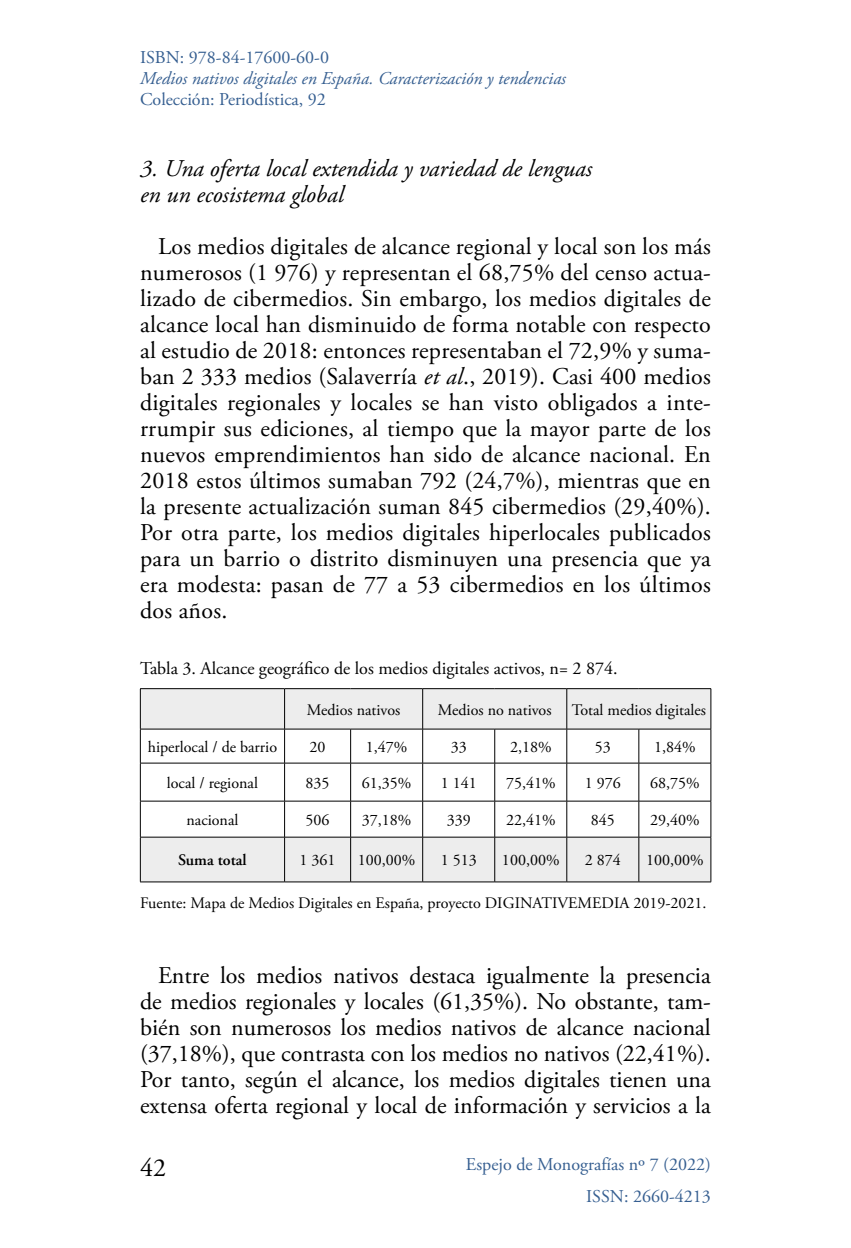
<style>
.page{position:relative;width:851px;height:1248px;background:#fff}
.page>*{position:absolute;margin:0;border:0;box-sizing:border-box;transform-origin:0 0}
.t1{font:26px "Adobe Garamond Pro";color:#000}
.body{font:24px/26px "Adobe Garamond Pro";letter-spacing:.01em;color:#000;text-align:justify}
.p_postgrafico{font:24px/26px "Adobe Garamond Pro";color:#000;text-align:justify}
.Nivel1{font:italic 24px/26px "Adobe Garamond Pro";color:#000}
.t2{font:18px/32px "Adobe Garamond Pro";color:#365f91;text-align:right}
.Pie_Ilustracion{font:18px "Adobe Garamond Pro";color:#000}
.t3{font:italic 18px "Adobe Garamond Pro";color:#365f91}
.Tabla{font:16px "Adobe Garamond Pro";color:#000}
.Pie_Ilustracion-2{font:16px "Adobe Garamond Pro";color:#000}
.Tabla-2{font:600 16px "Adobe Garamond Pro";color:#000}
.s1{font-style:italic}
</style>
<div class="page">
<div style="left:141px;top:689px;width:569px;height:192px;background:#ededed"></div>
<svg style="left:141px;top:729px;width:143px;height:107px"></svg>
<svg style="left:285px;top:729px;width:425px;height:107px"></svg>
<hr style="left:140px;top:688px;width:144px;height:1px;background:#000">
<hr style="left:140px;top:688px;width:1px;height:40px;background:#000">
<hr style="left:284px;top:688px;width:66px;height:1px;background:#000">
<hr style="left:284px;top:688px;width:1px;height:40px;background:#000">
<hr style="left:350px;top:688px;width:72px;height:1px;background:#000">
<hr style="left:422px;top:688px;width:72px;height:1px;background:#000">
<hr style="left:422px;top:688px;width:1px;height:40px;background:#000">
<hr style="left:494px;top:688px;width:72px;height:1px;background:#000">
<hr style="left:566px;top:688px;width:72px;height:1px;background:#000">
<hr style="left:566px;top:688px;width:1px;height:40px;background:#000">
<hr style="left:638px;top:688px;width:73px;height:1px;background:#000">
<hr style="left:710px;top:688px;width:1px;height:40px;background:#000">
<hr style="left:140px;top:728px;width:144px;height:1px;background:#000">
<hr style="left:140px;top:729px;width:1px;height:33px;background:#000">
<hr style="left:284px;top:728px;width:66px;height:1px;background:#000">
<hr style="left:284px;top:729px;width:1px;height:33px;background:#000">
<hr style="left:350px;top:728px;width:72px;height:1px;background:#000">
<hr style="left:350px;top:729px;width:1px;height:33px;background:#000">
<hr style="left:422px;top:728px;width:72px;height:1px;background:#000">
<hr style="left:422px;top:729px;width:1px;height:33px;background:#000">
<hr style="left:494px;top:728px;width:72px;height:1px;background:#000">
<hr style="left:494px;top:729px;width:1px;height:33px;background:#000">
<hr style="left:566px;top:728px;width:72px;height:1px;background:#000">
<hr style="left:566px;top:729px;width:1px;height:33px;background:#000">
<hr style="left:638px;top:728px;width:73px;height:1px;background:#000">
<hr style="left:638px;top:729px;width:1px;height:33px;background:#000">
<hr style="left:710px;top:729px;width:1px;height:33px;background:#000">
<hr style="left:140px;top:762px;width:144px;height:1px;background:#000">
<hr style="left:140px;top:763px;width:1px;height:37px;background:#000">
<hr style="left:284px;top:762px;width:66px;height:1px;background:#000">
<hr style="left:284px;top:763px;width:1px;height:37px;background:#000">
<hr style="left:350px;top:762px;width:72px;height:1px;background:#000">
<hr style="left:350px;top:763px;width:1px;height:37px;background:#000">
<hr style="left:422px;top:762px;width:72px;height:1px;background:#000">
<hr style="left:422px;top:763px;width:1px;height:37px;background:#000">
<hr style="left:494px;top:762px;width:72px;height:1px;background:#000">
<hr style="left:494px;top:763px;width:1px;height:37px;background:#000">
<hr style="left:566px;top:762px;width:72px;height:1px;background:#000">
<hr style="left:566px;top:763px;width:1px;height:37px;background:#000">
<hr style="left:638px;top:762px;width:73px;height:1px;background:#000">
<hr style="left:638px;top:763px;width:1px;height:37px;background:#000">
<hr style="left:710px;top:763px;width:1px;height:37px;background:#000">
<hr style="left:140px;top:800px;width:144px;height:1px;background:#000">
<hr style="left:140px;top:801px;width:1px;height:35px;background:#000">
<hr style="left:284px;top:800px;width:66px;height:1px;background:#000">
<hr style="left:284px;top:801px;width:1px;height:35px;background:#000">
<hr style="left:350px;top:800px;width:72px;height:1px;background:#000">
<hr style="left:350px;top:801px;width:1px;height:35px;background:#000">
<hr style="left:422px;top:800px;width:72px;height:1px;background:#000">
<hr style="left:422px;top:801px;width:1px;height:35px;background:#000">
<hr style="left:494px;top:800px;width:72px;height:1px;background:#000">
<hr style="left:494px;top:801px;width:1px;height:35px;background:#000">
<hr style="left:566px;top:800px;width:72px;height:1px;background:#000">
<hr style="left:566px;top:801px;width:1px;height:35px;background:#000">
<hr style="left:638px;top:800px;width:73px;height:1px;background:#000">
<hr style="left:638px;top:801px;width:1px;height:35px;background:#000">
<hr style="left:710px;top:801px;width:1px;height:35px;background:#000">
<hr style="left:140px;top:836px;width:144px;height:1px;background:#000">
<hr style="left:140px;top:837px;width:1px;height:44px;background:#000">
<hr style="left:284px;top:836px;width:66px;height:1px;background:#000">
<hr style="left:284px;top:837px;width:1px;height:44px;background:#000">
<hr style="left:350px;top:836px;width:72px;height:1px;background:#000">
<hr style="left:350px;top:837px;width:1px;height:44px;background:#000">
<hr style="left:422px;top:836px;width:72px;height:1px;background:#000">
<hr style="left:422px;top:837px;width:1px;height:44px;background:#000">
<hr style="left:494px;top:836px;width:72px;height:1px;background:#000">
<hr style="left:494px;top:837px;width:1px;height:44px;background:#000">
<hr style="left:566px;top:836px;width:72px;height:1px;background:#000">
<hr style="left:566px;top:837px;width:1px;height:44px;background:#000">
<hr style="left:638px;top:836px;width:73px;height:1px;background:#000">
<hr style="left:638px;top:837px;width:1px;height:44px;background:#000">
<hr style="left:710px;top:837px;width:1px;height:44px;background:#000">
<hr style="left:140px;top:881px;width:144px;height:1px;background:#000">
<hr style="left:284px;top:881px;width:66px;height:1px;background:#000">
<hr style="left:350px;top:881px;width:72px;height:1px;background:#000">
<hr style="left:422px;top:881px;width:72px;height:1px;background:#000">
<hr style="left:494px;top:881px;width:72px;height:1px;background:#000">
<hr style="left:566px;top:881px;width:72px;height:1px;background:#000">
<hr style="left:638px;top:881px;width:73px;height:1px;background:#000">
<p class="t2" style="left:140px;top:42px;width:190px">ISBN: 978-84-17600-60-0</p>
<p class="t2" style="left:140px;top:84px;width:187px">Colección: Periodística, 92</p>
<p class="t3" style="left:140px;top:67px;width:427px">Medios nativos digitales en España. Caracterización y tendencias</p>
<p class="Nivel1" style="left:140px;top:156px;width:453px">3. Una oferta local extendida y variedad de lenguas en un ecosistema global</p>
<p class="body" style="left:140px;top:234px;width:572px;text-indent:18px">Los medios digitales de alcance regional y local son los más numerosos (1 976) y representan el 68,75% del censo actua&shy;lizado de cibermedios. Sin embargo, los medios digitales de alcance local han disminuido de forma notable con respecto al estudio de 2018: entonces representaban el 72,9% y suma&shy;ban 2 333 medios (Salaverría <span class="s1">et al</span>., 2019). Casi 400 medios digitales regionales y locales se han visto obligados a inte&shy;rrumpir sus ediciones, al tiempo que la mayor parte de los nuevos emprendimientos han sido de alcance nacional. En 2018 estos últimos sumaban 792 (24,7%), mientras que en la presente actualización suman 845 cibermedios (29,40%).<br>Por otra parte, los medios digitales hiperlocales publicados para un barrio o distrito disminuyen una presencia que ya era modesta: pasan de 77 a 53 cibermedios en los últimos dos años.</p>
<p class="Pie_Ilustracion" style="left:140px;top:657px;width:479px">Tabla 3. Alcance geográfico de los medios digitales activos, n= 2 874.</p>
<p class="Tabla" style="left:307px;top:700px;width:95px">Medios nativos</p>
<p class="Tabla" style="left:438px;top:700px;width:115px">Medios no nativos</p>
<p class="Tabla" style="left:571px;top:700px;width:136px">Total medios digitales</p>
<p class="Tabla" style="left:148px;top:737px;width:131px">hiperlocal / de barrio</p>
<p class="Tabla" style="left:309px;top:737px;width:17px">20</p>
<p class="Tabla" style="left:366px;top:737px;width:43px">1,47%</p>
<p class="Tabla" style="left:450px;top:737px;width:17px">33</p>
<p class="Tabla" style="left:510px;top:737px;width:43px">2,18%</p>
<p class="Tabla" style="left:594px;top:737px;width:17px">53</p>
<p class="Tabla" style="left:654px;top:737px;width:43px">1,84%</p>
<p class="Tabla" style="left:167px;top:773px;width:93px">local / regional</p>
<p class="Tabla" style="left:305px;top:773px;width:25px">835</p>
<p class="Tabla" style="left:362px;top:773px;width:51px">61,35%</p>
<p class="Tabla" style="left:440px;top:773px;width:37px">1 141</p>
<p class="Tabla" style="left:506px;top:773px;width:51px">75,41%</p>
<p class="Tabla" style="left:584px;top:773px;width:37px">1 976</p>
<p class="Tabla" style="left:650px;top:773px;width:51px">68,75%</p>
<p class="Tabla" style="left:186px;top:810px;width:53px">nacional</p>
<p class="Tabla" style="left:305px;top:810px;width:25px">506</p>
<p class="Tabla" style="left:362px;top:810px;width:51px">37,18%</p>
<p class="Tabla" style="left:446px;top:810px;width:25px">339</p>
<p class="Tabla" style="left:506px;top:810px;width:51px">22,41%</p>
<p class="Tabla" style="left:590px;top:810px;width:25px">845</p>
<p class="Tabla" style="left:650px;top:810px;width:51px">29,40%</p>
<p class="Tabla-2" style="left:178px;top:851px;width:70px">Suma total</p>
<p class="Tabla" style="left:299px;top:850px;width:37px">1 361</p>
<p class="Tabla" style="left:358px;top:850px;width:59px">100,00%</p>
<p class="Tabla" style="left:440px;top:850px;width:37px">1 513</p>
<p class="Tabla" style="left:502px;top:850px;width:59px">100,00%</p>
<p class="Tabla" style="left:584px;top:850px;width:37px">2 874</p>
<p class="Tabla" style="left:646px;top:850px;width:59px">100,00%</p>
<p class="Pie_Ilustracion-2" style="left:140px;top:893px;width:568px">Fuente: Mapa de Medios Digitales en España, proyecto DIGINATIVEMEDIA 2019-2021.</p>
<p class="p_postgrafico" style="left:140px;top:962px;width:572px;text-indent:18px">Entre los medios nativos destaca igualmente la presencia de medios regionales y locales (61,35%). No obstante, tam&shy;bién son numerosos los medios nativos de alcance nacional (37,18%), que contrasta con los medios no nativos (22,41%).<br>Por tanto, según el alcance, los medios digitales tienen una extensa oferta regional y local de información y servicios a la</p>
<p class="t1" style="left:140px;top:1152px;width:27px">42</p>
<p class="t2" style="left:466px;top:1149px;width:246px">Espejo de Monografías nº 7 (2022)<br>ISSN: 2660-4213</p>
</div>
